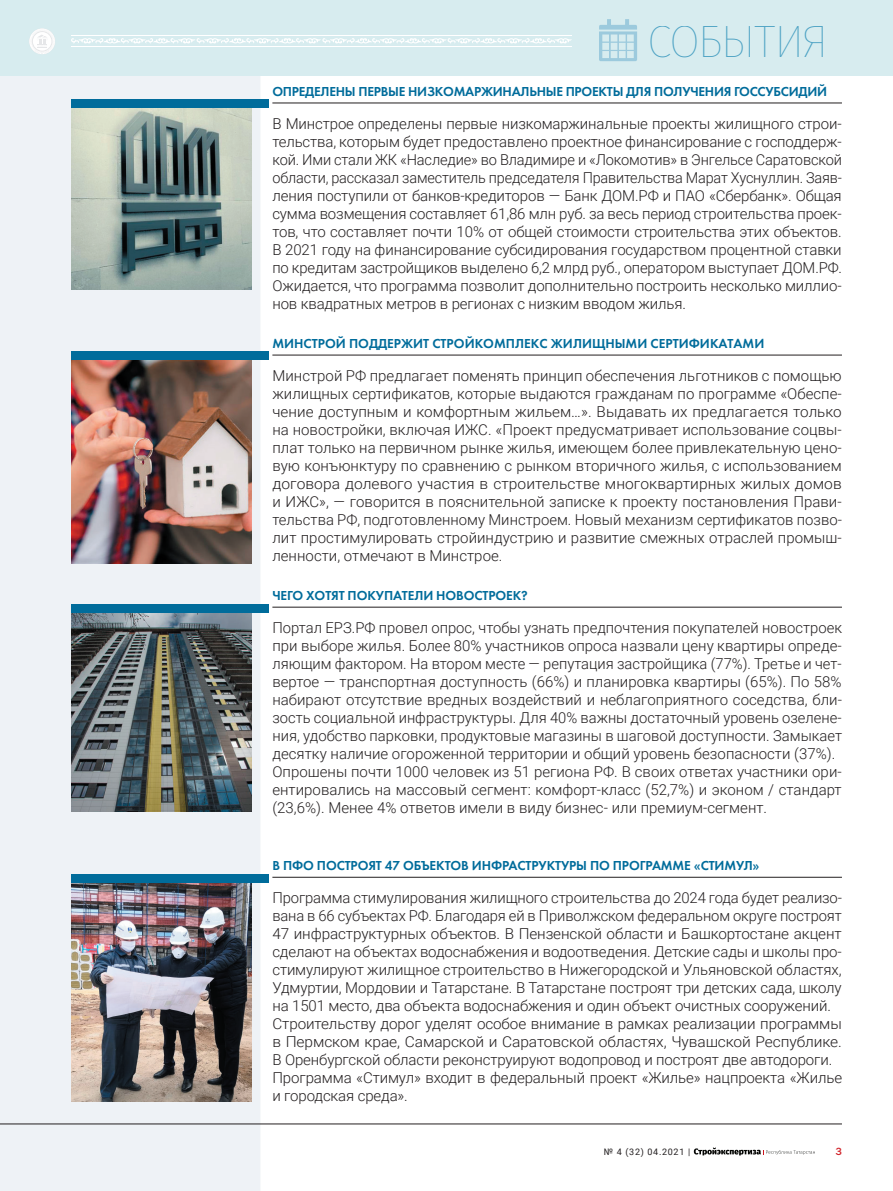
<style>
.page{position:relative;width:893px;height:1191px;background:#fff}
.page>*{position:absolute;margin:0;border:0;box-sizing:border-box;transform-origin:0 0}
.t1{font:100 45px "Fira Sans";letter-spacing:-.05em;color:#4ba1c3}
.t2{font:300 15px/18px "Roboto";letter-spacing:-.005em;color:#231f20;text-align:justify}
.t3{font:13.5px "Futura Demi C";letter-spacing:-.01em;color:#006c9b}
.t4{font:10.5px "Franklin Gothic Medium C";color:#d1232a}
.t5{font:9px "Roboto";letter-spacing:.075em;color:#231f20}
</style>
<div class="page">
<div style="left:0;top:75px;width:260px;height:1116px;background:#eef2f6"></div>
<div style="left:0;top:0;width:893px;height:75px;background:#d7ecef"></div>
<svg style="left:599px;top:19px;width:38px;height:42px"></svg>
<hr style="left:71px;top:35px;width:124px;height:1px;background:#fff">
<hr style="left:71px;top:46px;width:124px;height:1px;background:#fff">
<svg style="left:71px;top:38px;width:501px;height:6px"></svg>
<hr style="left:195px;top:35px;width:377px;height:1px;background:#fff">
<hr style="left:195px;top:46px;width:377px;height:1px;background:#fff">
<svg style="left:29px;top:28px;width:26px;height:26px"></svg>
<hr style="left:272px;top:103px;width:570px;height:1px;background:#231f20">
<hr style="left:272px;top:355px;width:570px;height:1px;background:#231f20">
<hr style="left:272px;top:877px;width:570px;height:1px;background:#231f20">
<img style="left:71px;top:107px;width:180px;height:183px">
<img style="left:71px;top:359px;width:180px;height:204px">
<img style="left:71px;top:882px;width:180px;height:219px">
<div style="left:71px;top:99px;width:198px;height:8px;background:#006c9b"></div>
<div style="left:71px;top:351px;width:198px;height:8px;background:#006c9b"></div>
<div style="left:71px;top:605px;width:198px;height:8px;background:#006c9b"></div>
<div style="left:71px;top:874px;width:198px;height:8px;background:#006c9b"></div>
<hr style="left:272px;top:607px;width:570px;height:1px;background:#231f20">
<img style="left:71px;top:613px;width:180px;height:198px">
<svg style="left:694px;top:1147px;width:121px;height:8px"></svg>
<hr style="left:0;top:1123px;width:842px;height:1px;background:#231f20">
<h1 class="t1" style="left:647px;top:10px;width:183px">СОБЫТИЯ</h1>
<p class="t3" style="left:272px;top:84px;width:556px">ОПРЕДЕЛЕНЫ ПЕРВЫЕ НИЗКОМАРЖИНАЛЬНЫЕ ПРОЕКТЫ ДЛЯ ПОЛУЧЕНИЯ ГОССУБСИДИЙ</p>
<p class="t2" style="left:272px;top:114px;width:571px">В Минстрое определены первые низкомаржинальные проекты жилищного строи&shy;тельства, которым будет предоставлено проектное финансирование с господдерж&shy;кой. Ими стали ЖК «Наследие» во Владимире и «Локомотив» в Энгельсе Саратовской области, рассказал заместитель председателя Правительства Марат Хуснуллин. Заяв&shy;ления поступили от банков-кредиторов — Банк ДОМ.РФ и ПАО «Сбербанк». Общая сумма возмещения составляет 61,86 млн руб. за весь период строительства проек&shy;тов, что составляет почти 10% от общей стоимости строительства этих объектов.<br>В 2021 году на финансирование субсидирования государством процентной ставки по кредитам застройщиков выделено 6,2 млрд руб., оператором выступает ДОМ.РФ.<br>Ожидается, что программа позволит дополнительно построить несколько миллио&shy;нов квадратных метров в регионах с низким вводом жилья.</p>
<p class="t3" style="left:272px;top:336px;width:493px">МИНСТРОЙ ПОДДЕРЖИТ СТРОЙКОМПЛЕКС ЖИЛИЩНЫМИ СЕРТИФИКАТАМИ</p>
<p class="t2" style="left:272px;top:366px;width:571px">Минстрой РФ предлагает поменять принцип обеспечения льготников с помощью жилищных сертификатов, которые выдаются гражданам по программе «Обеспе&shy;чение доступным и комфортным жильем…». Выдавать их предлагается только на новостройки, включая ИЖС. «Проект предусматривает использование соцвы&shy;плат только на первичном рынке жилья, имеющем более привлекательную цено&shy;вую конъюнктуру по сравнению с рынком вторичного жилья, с использованием договора долевого участия в строительстве многоквартирных жилых домов и ИЖС», — говорится в пояснительной записке к проекту постановления Прави&shy;тельства РФ, подготовленному Минстроем. Новый механизм сертификатов позво&shy;лит простимулировать стройиндустрию и развитие смежных отраслей промыш&shy;ленности, отмечают в Минстрое.</p>
<p class="t3" style="left:272px;top:588px;width:257px">ЧЕГО ХОТЯТ ПОКУПАТЕЛИ НОВОСТРОЕК?</p>
<p class="t2" style="left:272px;top:618px;width:571px;text-align:left">Портал ЕРЗ.РФ провел опрос, чтобы узнать предпочтения покупателей новостроек при выборе жилья. Более 80% участников опроса назвали цену квартиры опреде&shy;ляющим фактором. На втором месте — репутация застройщика (77%). Третье и чет&shy;вертое — транспортная доступность (66%) и планировка квартиры (65%). По 58% набирают отсутствие вредных воздействий и неблагоприятного соседства, бли&shy;зость социальной инфраструктуры. Для 40% важны достаточный уровень озелене&shy;ния, удобство парковки, продуктовые магазины в шаговой доступности. Замыкает десятку наличие огороженной территории и общий уровень безопасности (37%).<br>Опрошены почти 1000 человек из 51 региона РФ. В своих ответах участники ори&shy;ентировались на массовый сегмент: комфорт-класс (52,7%) и эконом / стандарт (23,6%). Менее 4% ответов имели в виду бизнес- или премиум-сегмент.</p>
<p class="t3" style="left:272px;top:858px;width:489px">В ПФО ПОСТРОЯТ 47 ОБЪЕКТОВ ИНФРАСТРУКТУРЫ ПО ПРОГРАММЕ «СТИМУЛ»</p>
<p class="t2" style="left:272px;top:888px;width:571px;text-align:left">Программа стимулирования жилищного строительства до 2024 года будет реализо&shy;вана в 66 субъектах РФ. Благодаря ей в Приволжском федеральном округе построят 47 инфраструктурных объектов. В Пензенской области и Башкортостане акцент сделают на объектах водоснабжения и водоотведения. Детские сады и школы про&shy;стимулируют жилищное строительство в Нижегородской и Ульяновской областях, Удмуртии, Мордовии и Татарстане. В Татарстане построят три детских сада, школу на 1501 место, два объекта водоснабжения и один объект очистных сооружений.<br>Строительству дорог уделят особое внимание в рамках реализации программы в Пермском крае, Самарской и Саратовской областях, Чувашской Республике.<br>В Оренбургской области реконструируют водопровод и построят две автодороги.<br>Программа «Стимул» входит в федеральный проект «Жилье» нацпроекта «Жилье и городская среда».</p>
<p class="t5" style="left:604px;top:1145px;width:88px">№ 4 (32) 04.2021 |</p>
<p class="t4" style="left:835px;top:1146px;width:8px">3</p>
</div>
